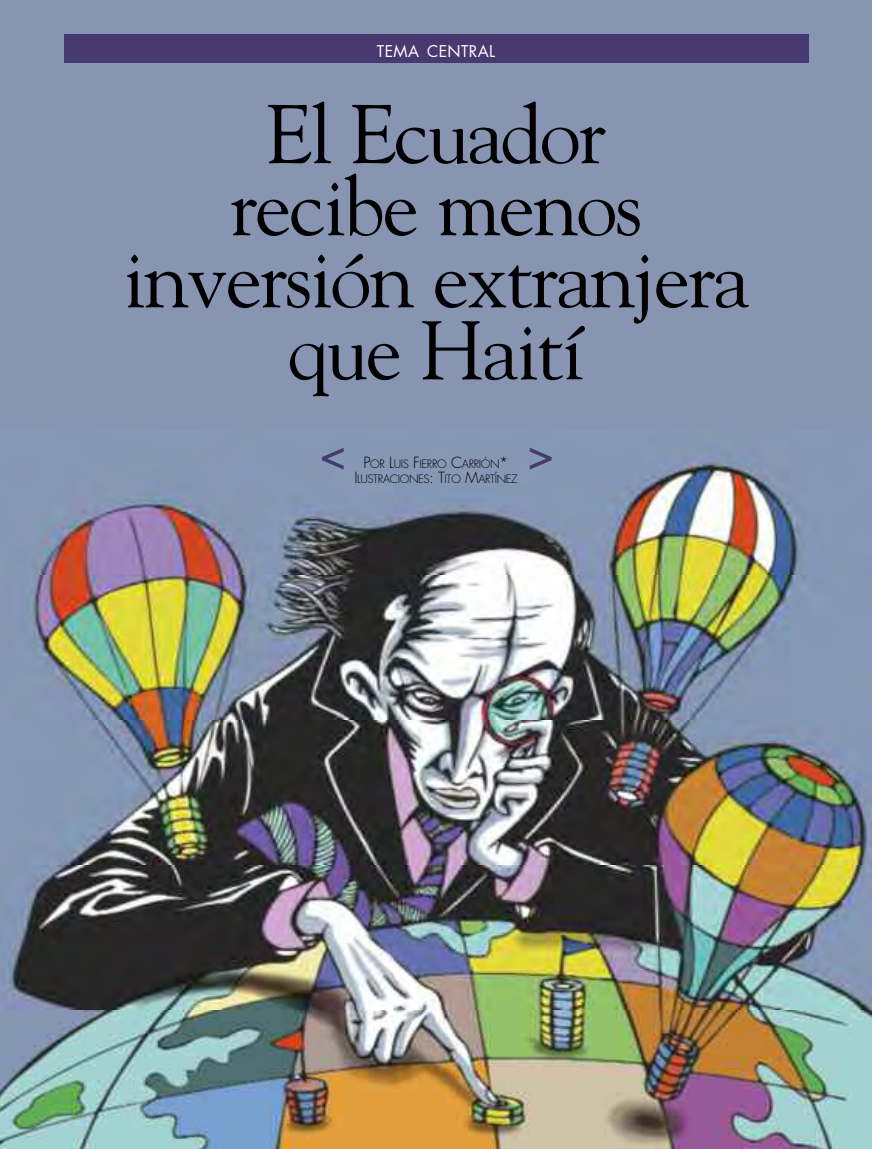
<style>
.page{position:relative;width:872px;height:1149px;background:#fff}
.page>*{position:absolute;margin:0;border:0;box-sizing:border-box;transform-origin:0 0}
.t1{font:82.5px/72px "Goudy Std";letter-spacing:-.03em;color:#000;text-align:center}
.t2{font:15.75px "Futura";letter-spacing:.025em;color:#fff}
.t3{font:300 11.25px/15px "Futura";letter-spacing:-.035em;color:#000;text-align:center}
.s1{font-size:15px}
</style>
<div class="page">
<img style="left:0;top:0;width:872px;height:1148px">
<div style="left:64px;top:34px;width:744px;height:29px;background:#463a70"></div>
<svg style="left:322px;top:447px;width:22px;height:22px"></svg>
<svg style="left:530px;top:447px;width:21px;height:22px"></svg>
<p class="t2" style="left:377px;top:44px;width:120px">TEMA CENTRAL</p>
<p class="t1" style="left:123px;top:98px;width:628px">El Ecuador<br>recibe menos inversión extranjera que Haití</p>
<p class="t3" style="left:354px;top:457px;width:165px"><span class="s1">P</span>OR <span class="s1">L</span>UIS <span class="s1">F</span>IERRO <span class="s1">C</span>ARRIÓN<span class="s1">*<br>I</span>LUSTRACIONES<span class="s1">: T</span>ITO <span class="s1">M</span>ARTÍNEZ</p>
</div>
